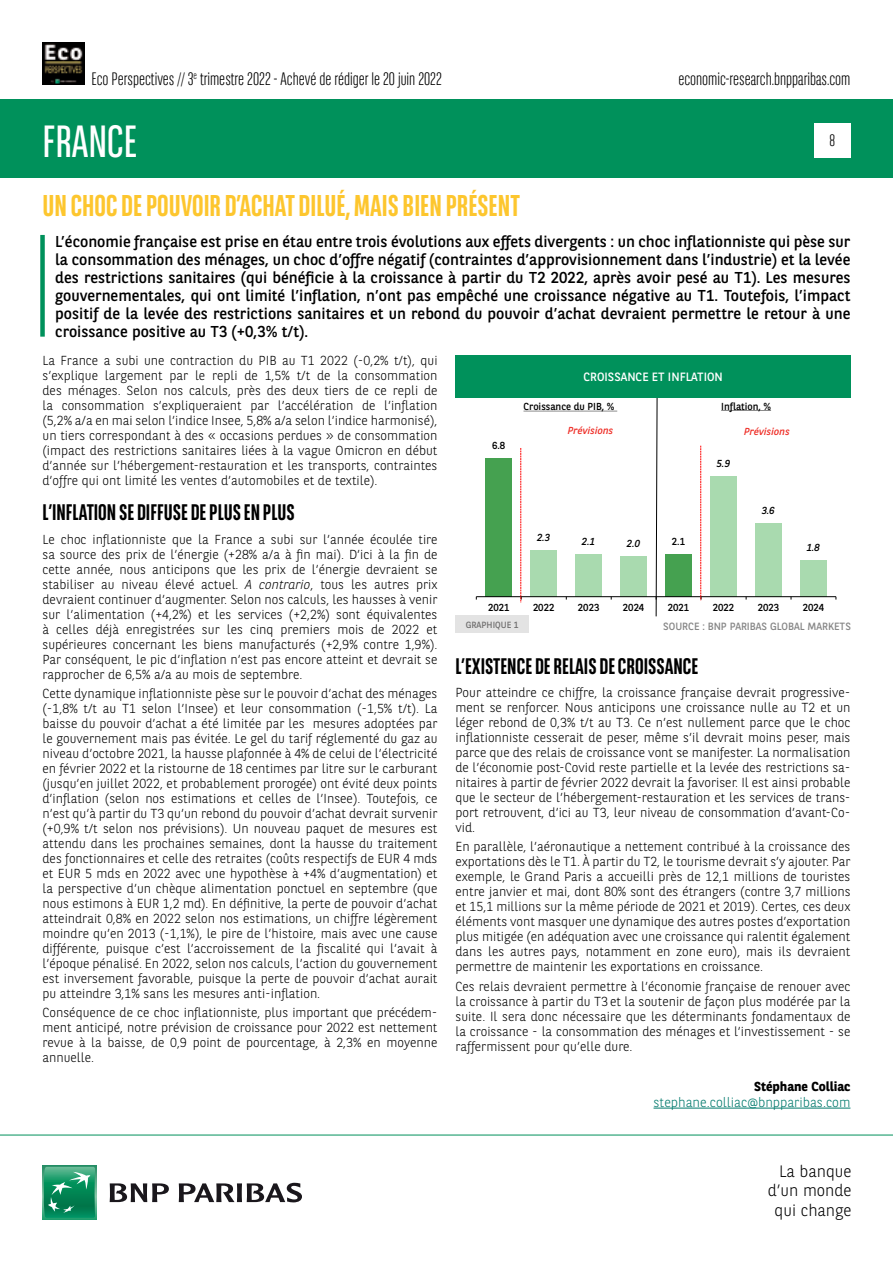
<style>
.page{position:relative;width:893px;height:1263px;background:#fff}
.page>*{position:absolute;margin:0;border:0;box-sizing:border-box;transform-origin:0 0}
.t1{font:45px "BNPP Sans Condensed";color:#fff}
.t2{font:700 30px "BNPP Sans Condensed";color:#fdc62e}
.t3{font:700 22.5px "BNPP Sans Condensed";color:#000}
.t4{font:300 18px "BNPP Sans Condensed";color:#000}
.t5{font:300 16.5px/19.8px "BNPP Sans";color:#000;text-align:right}
.t6{font:300 16.5px "BNPP Sans Condensed";color:#000}
.t7{font:15.75px/18px "BNPP Sans";color:#000;text-align:justify}
.t8{font:300 13.5px "BNPP Sans";color:#00796c}
.t9{font:300 13.05px/15px "BNPP Sans";color:#000;text-align:justify}
.t10{font:700 13.05px "BNPP Sans";color:#000}
.t11{font:12px "BNPP Sans";color:#fff}
.t12{font:10.5px "BNPP Sans";color:#878787}
.t13{font:10.2px "BNPP Sans";color:#000}
.t14{font:italic 10.2px "BNPP Sans";letter-spacing:.005em;color:#ee2d26}
.t15{font:italic 10.2px "BNPP Sans";color:#000}
.t16{font:9px "BNPP Sans";color:#706f6f}
.s1{font-style:italic}
</style>
<div class="page">
<img style="left:43px;top:43px;width:42px;height:42px">
<div style="left:1px;top:99px;width:892px;height:78px;background:#00915b"></div>
<svg style="left:43px;top:1166px;width:53px;height:53px"></svg>
<svg style="left:44px;top:1167px;width:51px;height:51px;background:#26996e"></svg>
<svg style="left:110px;top:1183px;width:59px;height:19px"></svg>
<svg style="left:179px;top:1183px;width:123px;height:19px"></svg>
<hr style="left:0;top:1135px;width:893px;height:1px;background:#00915b">
<div style="left:814px;top:123px;width:36px;height:34px;background:#fff"></div>
<div style="left:40px;top:235px;width:5px;height:102px;background:#00915b"></div>
<hr style="left:653px;top:1108px;width:197px;height:1px;background:#00796c">
<div style="left:486px;top:458px;width:26px;height:139px;background:#45a150"></div>
<div style="left:530px;top:550px;width:27px;height:47px;background:#a9daaf"></div>
<div style="left:576px;top:554px;width:26px;height:43px;background:#a9daaf"></div>
<div style="left:620px;top:556px;width:27px;height:41px;background:#a9daaf"></div>
<div style="left:665px;top:554px;width:27px;height:43px;background:#45a150"></div>
<div style="left:710px;top:476px;width:27px;height:121px;background:#a9daaf"></div>
<div style="left:755px;top:523px;width:27px;height:74px;background:#a9daaf"></div>
<div style="left:800px;top:560px;width:27px;height:37px;background:#a9daaf"></div>
<hr style="left:476px;top:596px;width:360px;height:1px;background:#000">
<svg style="left:655px;top:397px;width:3px;height:220px"></svg>
<svg style="left:523px;top:411px;width:94px;height:1px"></svg>
<svg style="left:721px;top:410px;width:50px;height:1px"></svg>
<svg style="left:700px;top:446px;width:2px;height:154px"></svg>
<svg style="left:520px;top:448px;width:2px;height:154px"></svg>
<div style="left:455px;top:355px;width:396px;height:42px;background:#00915b"></div>
<div style="left:455px;top:615px;width:74px;height:18px;background:#e3e3e3"></div>
<h3 class="t4" style="left:91px;top:67px;width:352px">Eco Perspectives // 3<sup>e</sup> trimestre 2022 - Achevé de rédiger le 20 juin 2022</h3>
<h1 class="t1" style="left:43px;top:113px;width:96px">FRANCE</h1>
<h2 class="t2" style="left:43px;top:188px;width:479px">UN CHOC DE POUVOIR D’ACHAT DILUÉ, MAIS BIEN PRÉSENT</h2>
<h3 class="t4" style="left:678px;top:67px;width:174px">economic-research.bnpparibas.com</h3>
<p class="t6" style="left:829px;top:130px;width:7px">8</p>
<p class="t7" style="left:55px;top:232px;width:797px">L’économie française est prise en étau entre trois évolutions aux effets divergents : un choc inflationniste qui pèse sur la consommation des ménages, un choc d’offre négatif (contraintes d’approvisionnement dans l’industrie) et la levée des restrictions sanitaires (qui bénéficie à la croissance à partir du T2 2022, après avoir pesé au T1). Les mesures gouvernementales, qui ont limité l’inflation, n’ont pas empêché une croissance négative au T1. Toutefois, l’impact positif de la levée des restrictions sanitaires et un rebond du pouvoir d’achat devraient permettre le retour à une croissance positive au T3 (+0,3% t/t).</p>
<p class="t9" style="left:43px;top:352px;width:397px">La France a subi une contraction du PIB au T1 2022 (-0,2% t/t), qui s’explique largement par le repli de 1,5% t/t de la consommation des ménages. Selon nos calculs, près des deux tiers de ce repli de la consommation s’expliqueraient par l’accélération de l’inflation (5,2% a/a en mai selon l’indice Insee, 5,8% a/a selon l’indice harmonisé), un tiers correspondant à des « occasions perdues » de consommation (impact des restrictions sanitaires liées à la vague Omicron en début d’année sur l’hébergement-restauration et les transports, contraintes d’offre qui ont limité les ventes d’automobiles et de textile).</p>
<h3 class="t3" style="left:43px;top:499px;width:254px">L’INFLATION SE DIFFUSE DE PLUS EN PLUS</h3>
<p class="t9" style="left:43px;top:531px;width:396px">Le choc inflationniste que la France a subi sur l’année écoulée tire sa source des prix de l’énergie (+28% a/a à fin mai). D’ici à la fin de cette année, nous anticipons que les prix de l’énergie devraient se stabiliser au niveau élevé actuel. <span class="s1">A contrario</span>, tous les autres prix devraient continuer d’augmenter. Selon nos calculs, les hausses à venir sur l’alimentation (+4,2%) et les services (+2,2%) sont équivalentes à celles déjà enregistrées sur les cinq premiers mois de 2022 et supérieures concernant les biens manufacturés (+2,9% contre 1,9%).<br>Par conséquent, le pic d’inflation n’est pas encore atteint et devrait se rapprocher de 6,5% a/a au mois de septembre.</p>
<p class="t9" style="left:43px;top:685px;width:396px">Cette dynamique inflationniste pèse sur le pouvoir d’achat des ménages (-1,8% t/t au T1 selon l’Insee) et leur consommation (-1,5% t/t). La baisse du pouvoir d’achat a été limitée par les mesures adoptées par le gouvernement mais pas évitée. Le gel du tarif réglementé du gaz au niveau d’octobre 2021, la hausse plafonnée à 4% de celui de l’électricité en février 2022 et la ristourne de 18 centimes par litre sur le carburant (jusqu’en juillet 2022, et probablement prorogée) ont évité deux points d’inflation (selon nos estimations et celles de l’Insee). Toutefois, ce n’est qu’à partir du T3 qu’un rebond du pouvoir d’achat devrait survenir (+0,9% t/t selon nos prévisions). Un nouveau paquet de mesures est attendu dans les prochaines semaines, dont la hausse du traitement des fonctionnaires et celle des retraites (coûts respectifs de EUR 4 mds et EUR 5 mds en 2022 avec une hypothèse à +4% d’augmentation) et la perspective d’un chèque alimentation ponctuel en septembre (que nous estimons à EUR 1,2 md). En définitive, la perte de pouvoir d’achat atteindrait 0,8% en 2022 selon nos estimations, un chiffre légèrement moindre qu’en 2013 (-1,1%), le pire de l’histoire, mais avec une cause différente, puisque c’est l’accroissement de la fiscalité qui l’avait à l’époque pénalisé. En 2022, selon nos calculs, l’action du gouvernement est inversement favorable, puisque la perte de pouvoir d’achat aurait pu atteindre 3,1% sans les mesures anti-inflation.</p>
<p class="t9" style="left:43px;top:1004px;width:396px">Conséquence de ce choc inflationniste, plus important que précédem&shy;ment anticipé, notre prévision de croissance pour 2022 est nettement revue à la baisse, de 0,9 point de pourcentage, à 2,3% en moyenne annuelle.</p>
<p class="t11" style="left:584px;top:368px;width:141px">CROISSANCE ET INFLATION</p>
<p class="t13" style="left:523px;top:399px;width:92px">Croissance du PIB, %</p>
<p class="t13" style="left:721px;top:399px;width:51px">Inflation, %</p>
<p class="t14" style="left:568px;top:424px;width:47px">Prévisions</p>
<p class="t14" style="left:744px;top:424px;width:47px">Prévisions</p>
<p class="t13" style="left:492px;top:438px;width:15px">6.8</p>
<p class="t15" style="left:717px;top:457px;width:15px">5.9</p>
<p class="t15" style="left:762px;top:504px;width:15px">3.6</p>
<p class="t15" style="left:537px;top:530px;width:15px">2.3</p>
<p class="t15" style="left:582px;top:534px;width:15px">2.1</p>
<p class="t15" style="left:627px;top:536px;width:15px">2.0</p>
<p class="t13" style="left:672px;top:534px;width:15px">2.1</p>
<p class="t15" style="left:807px;top:540px;width:15px">1.8</p>
<p class="t13" style="left:488px;top:600px;width:23px">2021</p>
<p class="t13" style="left:533px;top:600px;width:23px">2022</p>
<p class="t13" style="left:578px;top:600px;width:23px">2023</p>
<p class="t13" style="left:623px;top:600px;width:23px">2024</p>
<p class="t13" style="left:668px;top:600px;width:23px">2021</p>
<p class="t13" style="left:713px;top:600px;width:23px">2022</p>
<p class="t13" style="left:758px;top:600px;width:23px">2023</p>
<p class="t13" style="left:803px;top:600px;width:23px">2024</p>
<p class="t16" style="left:466px;top:618px;width:54px">GRAPHIQUE 1</p>
<p class="t12" style="left:663px;top:619px;width:189px">SOURCE : BNP PARIBAS GLOBAL MARKETS</p>
<h3 class="t3" style="left:455px;top:653px;width:245px">L’EXISTENCE DE RELAIS DE CROISSANCE</h3>
<p class="t9" style="left:455px;top:684px;width:396px">Pour atteindre ce chiffre, la croissance française devrait progressive&shy;ment se renforcer. Nous anticipons une croissance nulle au T2 et un léger rebond de 0,3% t/t au T3. Ce n’est nullement parce que le choc inflationniste cesserait de peser, même s’il devrait moins peser, mais parce que des relais de croissance vont se manifester. La normalisation de l’économie post-Covid reste partielle et la levée des restrictions sa&shy;nitaires à partir de février 2022 devrait la favoriser. Il est ainsi probable que le secteur de l’hébergement-restauration et les services de trans&shy;port retrouvent, d’ici au T3, leur niveau de consommation d’avant-Co&shy;vid.</p>
<p class="t9" style="left:455px;top:839px;width:396px">En parallèle, l’aéronautique a nettement contribué à la croissance des exportations dès le T1. À partir du T2, le tourisme devrait s’y ajouter. Par exemple, le Grand Paris a accueilli près de 12,1 millions de touristes entre janvier et mai, dont 80% sont des étrangers (contre 3,7 millions et 15,1 millions sur la même période de 2021 et 2019). Certes, ces deux éléments vont masquer une dynamique des autres postes d’exportation plus mitigée (en adéquation avec une croissance qui ralentit également dans les autres pays, notamment en zone euro), mais ils devraient permettre de maintenir les exportations en croissance.</p>
<p class="t9" style="left:455px;top:978px;width:396px">Ces relais devraient permettre à l’économie française de renouer avec la croissance à partir du T3 et la soutenir de façon plus modérée par la suite. Il sera donc nécessaire que les déterminants fondamentaux de la croissance - la consommation des ménages et l’investissement - se raffermissent pour qu’elle dure.</p>
<p class="t10" style="left:754px;top:1077px;width:98px">Stéphane Colliac</p>
<p class="t8" style="left:653px;top:1093px;width:198px">stephane.colliac@bnpparibas.com</p>
<p class="t5" style="left:768px;top:1160px;width:85px">La banque d’un monde qui change</p>
</div>
